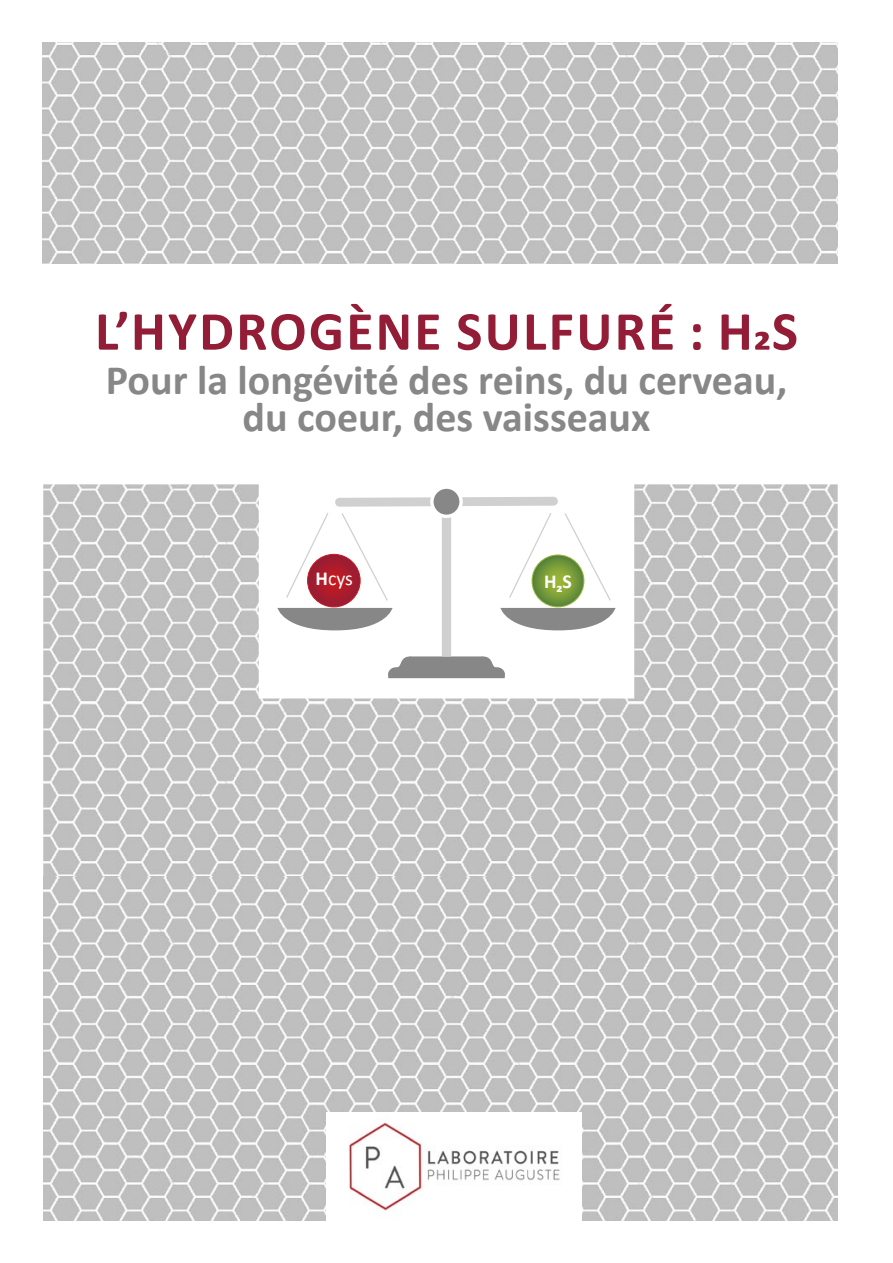
<style>
.page{position:relative;width:893px;height:1263px;background:#fff}
.page>*{position:absolute;margin:0;border:0;box-sizing:border-box;transform-origin:0 0}
.t1{font:700 55.5px "Calibri";letter-spacing:.04em;color:#931d36}
.t2{font:700 42px/37.5px "Calibri";color:#878787;text-align:center}
.t3{font:19.8px "Calibri";color:#fff}
.t4{font:700 19.8px "Calibri";color:#fff}
.s1{font-weight:700}
</style>
<div class="page">
<img style="left:43px;top:43px;width:795px;height:221px">
<img style="left:43px;top:484px;width:795px;height:392px">
<img style="left:43px;top:876px;width:795px;height:344px">
<div style="left:327px;top:1112px;width:255px;height:108px;background:#fff"></div>
<img style="left:349px;top:1122px;width:211px;height:89px">
<svg style="left:386px;top:655px;width:121px;height:23px"></svg>
<div style="left:442px;top:513px;width:9px;height:143px;background:#d0d0d0"></div>
<svg style="left:432px;top:487px;width:29px;height:29px"></svg>
<div style="left:430px;top:485px;width:33px;height:33px;border:3px solid #fff;border-radius:50%"></div>
<svg style="left:277px;top:608px;width:115px;height:22px"></svg>
<svg style="left:308px;top:554px;width:52px;height:53px"></svg>
<svg style="left:500px;top:608px;width:115px;height:22px"></svg>
<svg style="left:285px;top:492px;width:327px;height:110px"></svg>
<svg style="left:532px;top:555px;width:52px;height:52px;background:#769a38"></svg>
<div style="left:532px;top:555px;width:52px;height:52px;border:1px solid #9bb635;border-radius:50%"></div>
<h1 class="t1" style="left:95px;top:292px;width:705px">L’HYDROGÈNE SULFURÉ : H2S</h1>
<p class="t2" style="left:106px;top:361px;width:683px">Pour la longévité des reins, du cerveau, du coeur, des vaisseaux</p>
<p class="t3" style="left:316px;top:564px;width:39px"><span class="s1">H</span>cys</p>
<p class="t4" style="left:544px;top:568px;width:29px">H2S</p>
</div>
